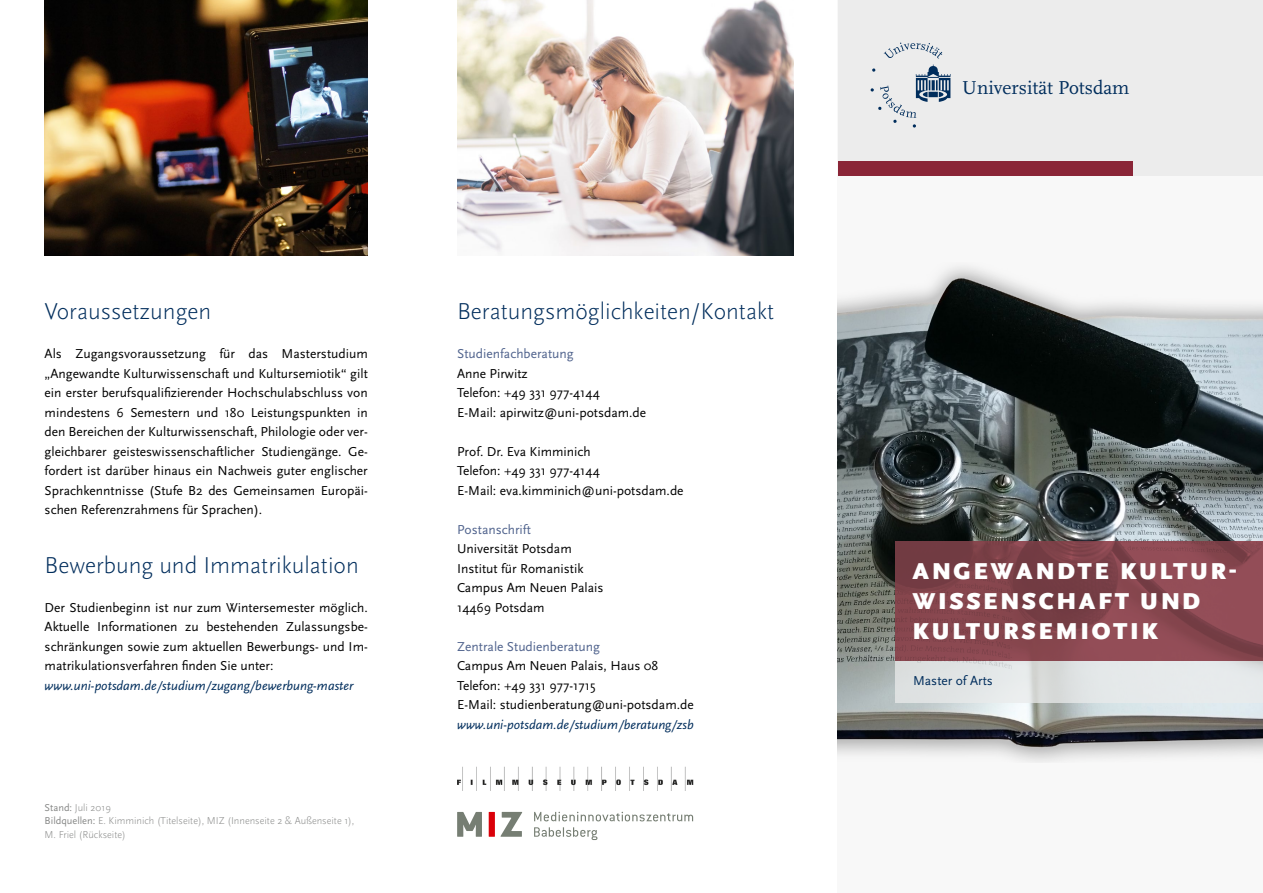
<style>
.page{position:relative;width:1263px;height:893px;background:#fff}
.page>*{position:absolute;margin:0;border:0;box-sizing:border-box;transform-origin:0 0}
.t1{font:300 24px "Scala Sans Pro";color:#002d5c}
.t2{font:900 24px/30px "Scala Sans Pro";letter-spacing:.11em;color:#fff}
.t3{font:19.5px "Scala";color:#002d5c}
.t4{font:13.5px/19.5px "Scala Sans Pro";color:#000}
.t5{font:italic 13.5px "Scala Sans Pro";color:#002d5c}
.t6{font:13.5px "Scala Sans Pro";color:#50638d}
.t7{font:13.5px "Scala Sans Pro";color:#002d5c}
.t8{font:300 10.35px/13.4px "Scala Sans Pro";color:#868786}
.s1{font-weight:400}
</style>
<div class="page">
<img style="left:457px;top:0;width:336px;height:255px">
<img style="left:45px;top:0;width:323px;height:255px">
<div style="left:838px;top:0;width:425px;height:893px;background:#f8f8f8"></div>
<img style="left:838px;top:267px;width:425px;height:495px">
<div style="left:895px;top:541px;width:368px;height:162px;background:#eaebeb"></div>
<div style="left:838px;top:0;width:425px;height:176px;background:#eaebeb"></div>
<svg style="left:884px;top:43px;width:58px;height:15px"></svg>
<svg style="left:870px;top:64px;width:80px;height:64px"></svg>
<div style="left:838px;top:161px;width:294px;height:15px;background:#8a2537"></div>
<svg style="left:895px;top:541px;width:368px;height:119px;background:#84454d"></svg>
<img style="left:457px;top:766px;width:237px;height:24px">
<div style="left:489px;top:812px;width:6px;height:25px;background:#da0009"></div>
<svg style="left:500px;top:812px;width:22px;height:25px"></svg>
<svg style="left:457px;top:812px;width:25px;height:25px"></svg>
<svg style="left:534px;top:812px;width:159px;height:9px"></svg>
<svg style="left:534px;top:827px;width:63px;height:13px"></svg>
<h1 class="t1" style="left:45px;top:298px;width:168px">Voraussetzungen</h1>
<h1 class="t1" style="left:457px;top:298px;width:319px">Beratungsmöglichkeiten/Kontakt</h1>
<p class="t4" style="left:45px;top:344px;width:325px;text-align:justify">Als Zugangsvoraussetzung für das Masterstudium „Angewandte Kulturwissenschaft und Kultursemiotik“ gilt ein erster berufsqualifizierender Hochschulabschluss von mindestens 6 Semestern und 180 Leistungspunkten in den Bereichen der Kulturwissenschaft, Philologie oder ver&shy;gleichbarer geisteswissenschaftlicher Studiengänge. Ge&shy;fordert ist darüber hinaus ein Nachweis guter englischer Sprachkenntnisse (Stufe B2 des Gemeinsamen Europäi&shy;schen Referenzrahmens für Sprachen).</p>
<p class="t6" style="left:457px;top:346px;width:118px">Studienfachberatung</p>
<p class="t4" style="left:457px;top:363px;width:191px">Anne Pirwitz<br>Telefon: +49 331 977-4144<br>E-Mail: apirwitz@uni-potsdam.de</p>
<p class="t4" style="left:457px;top:441px;width:228px">Prof. Dr. Eva Kimminich<br>Telefon: +49 331 977-4144<br>E-Mail: eva.kimminich@uni-potsdam.de</p>
<p class="t6" style="left:457px;top:521px;width:75px">Postanschrift</p>
<p class="t4" style="left:457px;top:539px;width:148px">Universität Potsdam<br>Institut für Romanistik<br>Campus Am Neuen Palais<br>14469 Potsdam</p>
<p class="t6" style="left:457px;top:638px;width:144px">Zentrale Studienberatung</p>
<p class="t4" style="left:457px;top:656px;width:238px">Campus Am Neuen Palais, Haus 08<br>Telefon: +49 331 977-1715<br>E-Mail: studienberatung@uni-potsdam.de</p>
<p class="t5" style="left:457px;top:716px;width:238px">www.uni-potsdam.de/studium/beratung/zsb</p>
<h1 class="t1" style="left:45px;top:551px;width:316px">Bewerbung und Immatrikulation</h1>
<p class="t4" style="left:45px;top:597px;width:325px;text-align:justify">Der Studienbeginn ist nur zum Wintersemester möglich.<br>Aktuelle Informationen zu bestehenden Zulassungsbe&shy;schränkungen sowie zum aktuellen Bewerbungs- und Im&shy;matrikulationsverfahren finden Sie unter:</p>
<p class="t5" style="left:45px;top:677px;width:310px">www.uni-potsdam.de/studium/zugang/bewerbung-master</p>
<p class="t8" style="left:45px;top:801px;width:311px"><span class="s1">Stand:</span> Juli 2019<br><span class="s1">Bildquellen:</span> E. Kimminich (Titelseite), MIZ (Innenseite 2 &amp; Außenseite 1),<br>M. Friel (Rückseite)</p>
<h2 class="t3" style="left:962px;top:77px;width:169px">Universität Potsdam</h2>
<h1 class="t2" style="left:912px;top:556px;width:326px">ANGEWANDTE KULTUR-<br>WISSENSCHAFT UND<br>KULTURSEMIOTIK</h1>
<p class="t7" style="left:913px;top:673px;width:81px">Master of Arts</p>
</div>
